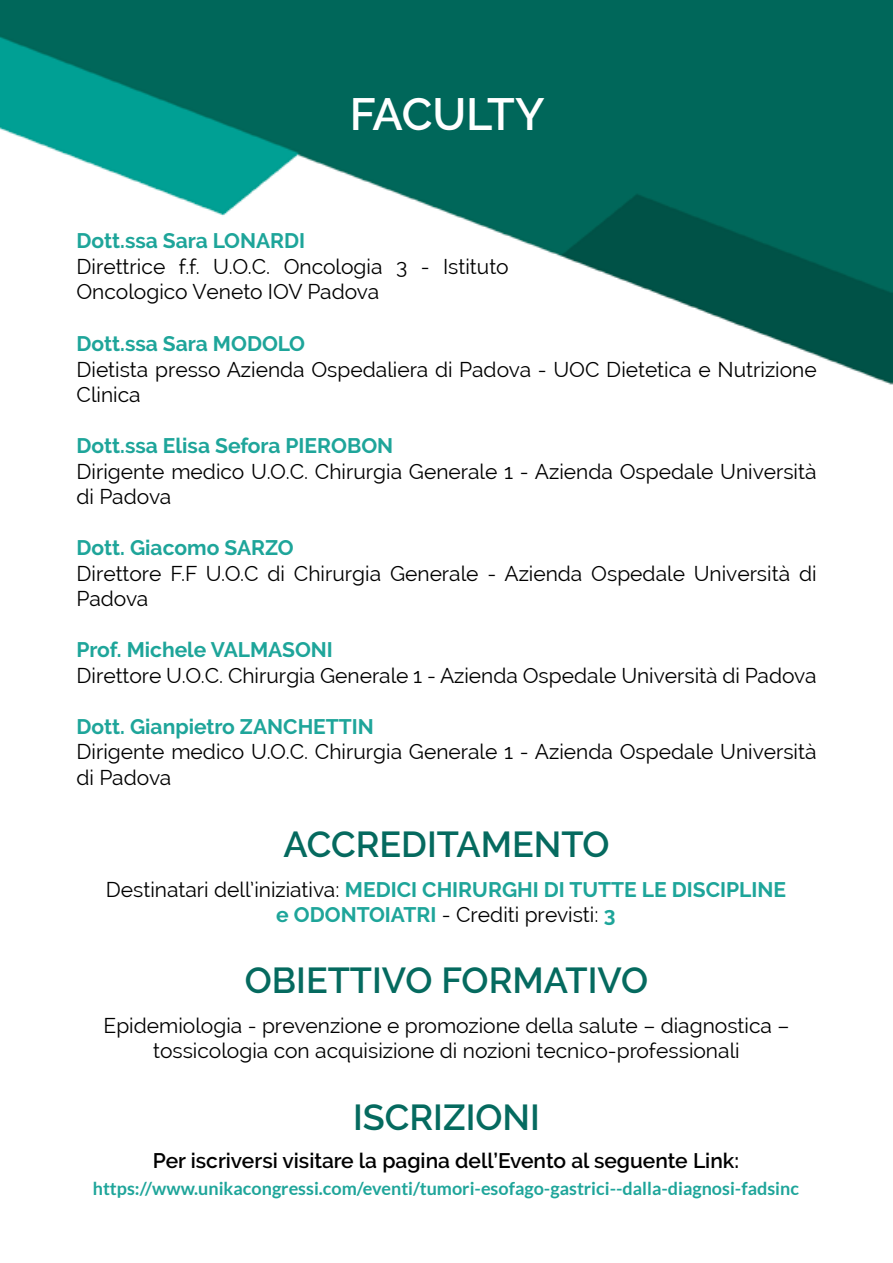
<style>
.page{position:relative;width:893px;height:1263px;background:#fff}
.page>*{position:absolute;margin:0;border:0;box-sizing:border-box;transform-origin:0 0}
.t1{font:600 45px "Raleway";letter-spacing:-.015em;color:#fff}
.t2{font:600 36px "Raleway";color:#056a5f}
.t3{font:21px/25.5px "Raleway";color:#000}
.t4{font:700 21px/25.5px "Raleway";color:#1ea59a;text-align:center}
.t5{font:600 21px "Raleway";color:#000}
.t6{font:700 18px "Lato";color:#1ea59a}
.s1{font-weight:400;color:#000}
</style>
<div class="page">
<img style="left:0;top:0;width:893px;height:385px">
<h1 class="t1" style="left:350px;top:88px;width:196px">FACULTY</h1>
<p class="t4" style="left:77px;top:228px;width:230px">Dott.ssa Sara LONARDI</p>
<p class="t3" style="left:77px;top:254px;width:434px">Direttrice f.f. U.O.C. Oncologia 3 - Istituto<br>Oncologico Veneto IOV Padova</p>
<p class="t4" style="left:77px;top:331px;width:230px">Dott.ssa Sara MODOLO</p>
<p class="t3" style="left:77px;top:357px;width:742px">Dietista presso Azienda Ospedaliera di Padova - UOC Dietetica e Nutrizione<br>Clinica</p>
<p class="t4" style="left:77px;top:433px;width:318px">Dott.ssa Elisa Sefora PIEROBON</p>
<p class="t3" style="left:77px;top:458px;width:742px">Dirigente medico U.O.C. Chirurgia Generale 1 - Azienda Ospedale Università di Padova</p>
<p class="t4" style="left:77px;top:535px;width:219px">Dott. Giacomo SARZO</p>
<p class="t3" style="left:77px;top:560px;width:741px">Direttore F.F U.O.C di Chirurgia Generale - Azienda Ospedale Università di<br>Padova</p>
<p class="t4" style="left:77px;top:637px;width:258px">Prof. Michele VALMASONI</p>
<p class="t3" style="left:77px;top:662px;width:742px">Direttore U.O.C. Chirurgia Generale 1 - Azienda Ospedale Università di Padova</p>
<p class="t4" style="left:77px;top:714px;width:299px">Dott. Gianpietro ZANCHETTIN</p>
<p class="t3" style="left:77px;top:739px;width:742px">Dirigente medico U.O.C. Chirurgia Generale 1 - Azienda Ospedale Università di Padova</p>
<h2 class="t2" style="left:283px;top:824px;width:328px">ACCREDITAMENTO</h2>
<p class="t4" style="left:106px;top:876px;width:682px"><span class="s1">Destinatari dell’iniziativa:</span> MEDICI CHIRURGHI DI TUTTE LE DISCIPLINE e ODONTOIATRI <span class="s1">- Crediti previsti:</span> 3</p>
<h2 class="t2" style="left:245px;top:960px;width:405px">OBIETTIVO FORMATIVO</h2>
<p class="t3" style="left:104px;top:1013px;width:687px;text-align:center">Epidemiologia - prevenzione e promozione della salute – diagnostica – tossicologia con acquisizione di nozioni tecnico-professionali</p>
<h2 class="t2" style="left:353px;top:1096px;width:188px">ISCRIZIONI</h2>
<p class="t5" style="left:153px;top:1149px;width:588px">Per iscriversi visitare la pagina dell’Evento al seguente Link:</p>
<p class="t6" style="left:93px;top:1178px;width:708px">https://www.unikacongressi.com/eventi/tumori-esofago-gastrici--dalla-diagnosi-fadsinc</p>
</div>
